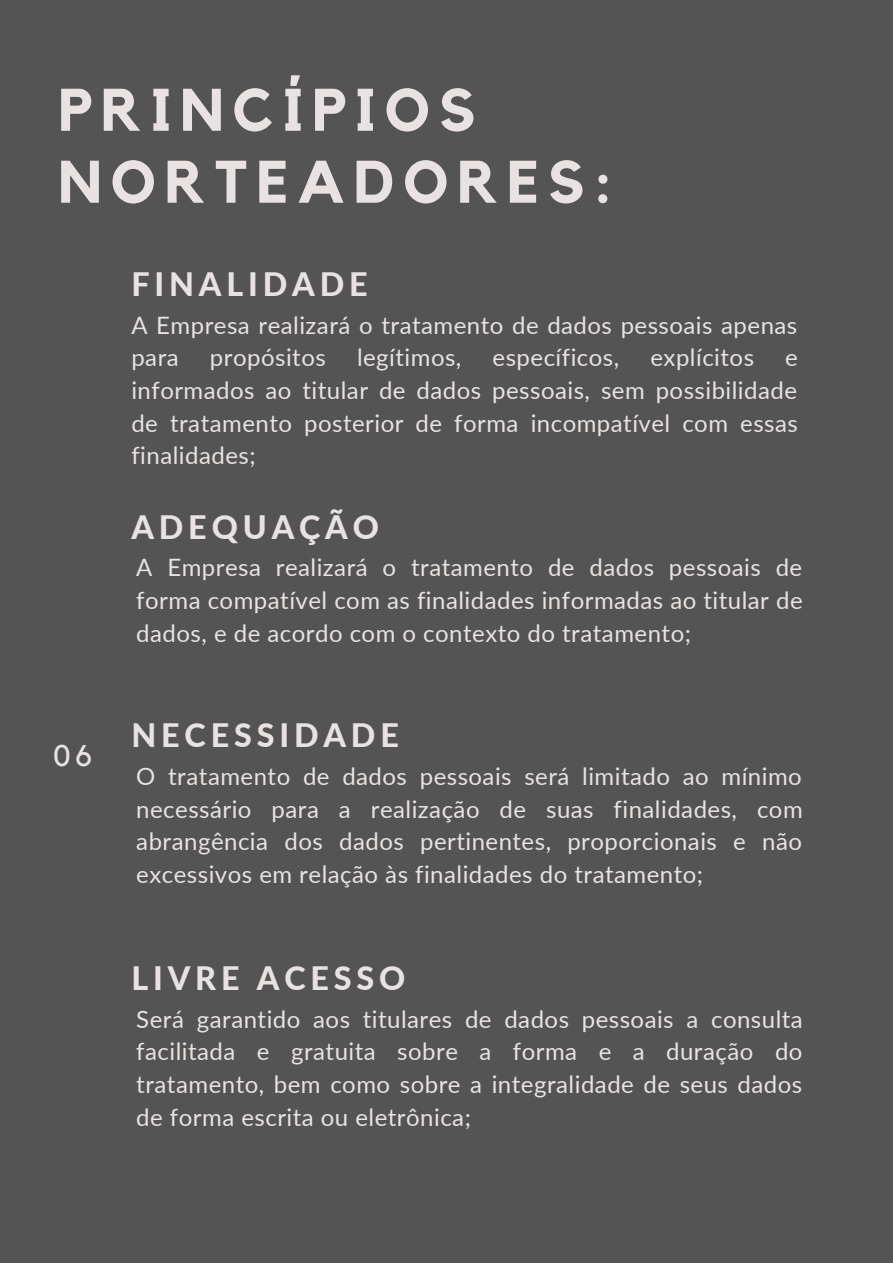
<style>
.page{position:relative;width:893px;height:1264px;background:#fff}
.page>*{position:absolute;margin:0;border:0;box-sizing:border-box;transform-origin:0 0}
.t1{font:700 59.25px/72px "Kollektif";letter-spacing:.15em;color:#e8e2e2}
.t2{font:800 32.25px "Lato";letter-spacing:.15em;color:#e8e2e2}
.t3{font:29.7px "Kollektif";color:#e8e2e2}
.t4{font:24px/32.5px "Lato";letter-spacing:.02em;color:#e8e2e2;text-align:justify}
</style>
<div class="page">
<div style="left:0;top:0;width:892px;height:1262px;background:#545454"></div>
<h1 class="t1" style="left:58px;top:76px;width:555px">PRINCÍPIOS<br>NORTEADORES:</h1>
<h2 class="t2" style="left:131px;top:264px;width:238px">FINALIDADE</h2>
<p class="t4" style="left:131px;top:308px;width:667px">A Empresa realizará o tratamento de dados pessoais apenas para</p>
<p class="t4" style="left:210px;top:341px;width:117px">propósitos</p>
<p class="t4" style="left:357px;top:341px;width:106px">legítimos,</p>
<p class="t4" style="left:492px;top:341px;width:128px">específicos,</p>
<p class="t4" style="left:650px;top:341px;width:105px">explícitos</p>
<p class="t4" style="left:131px;top:341px;width:668px;text-indent:653px">e informados ao titular de dados pessoais, sem possibilidade de tratamento posterior de forma incompatível com essas finalidades;</p>
<h2 class="t2" style="left:131px;top:506px;width:249px">ADEQUAÇÃO</h2>
<p class="t3" style="left:53px;top:742px;width:40px">06</p>
<p class="t4" style="left:136px;top:551px;width:668px">A Empresa realizará o tratamento de dados pessoais de forma compatível com as finalidades informadas ao titular de dados, e de acordo com o contexto do tratamento;</p>
<h2 class="t2" style="left:131px;top:715px;width:269px">NECESSIDADE</h2>
<p class="t4" style="left:136px;top:759px;width:668px">O tratamento de dados pessoais será limitado ao mínimo necessário para a realização de suas finalidades, com abrangência dos dados pertinentes, proporcionais e não excessivos em relação às finalidades do tratamento;</p>
<h2 class="t2" style="left:131px;top:957px;width:275px">LIVRE ACESSO</h2>
<p class="t4" style="left:136px;top:1002px;width:668px">Será garantido aos titulares de dados pessoais a consulta facilitada e gratuita sobre a forma e a duração do tratamento, bem como sobre a integralidade de seus dados de forma escrita ou eletrônica;</p>
</div>
